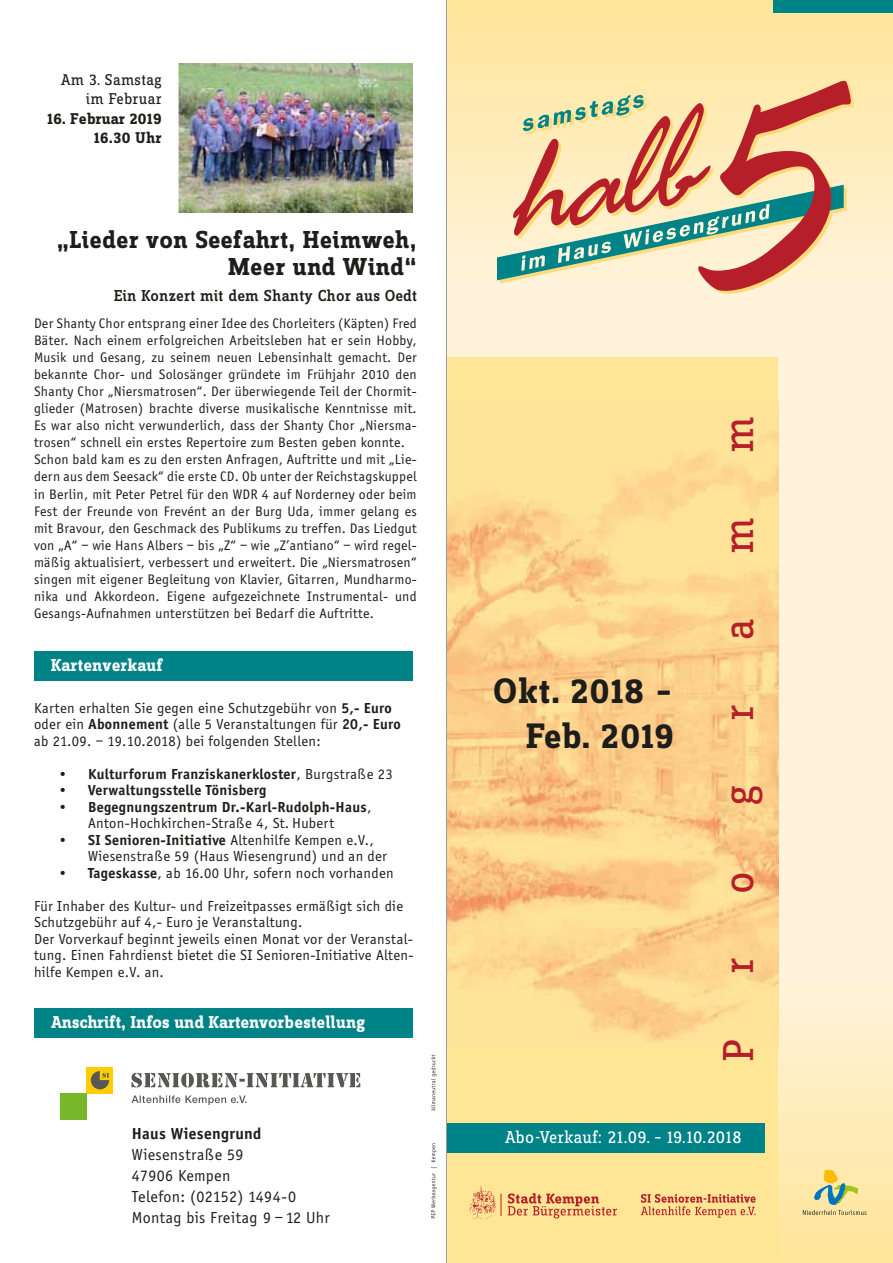
<style>
.page{position:relative;width:893px;height:1263px;background:#fff}
.page>*{position:absolute;margin:0;border:0;box-sizing:border-box;transform-origin:0 0}
.t1{font:45px "Zine Slab Dis";color:#b61f29}
.t2{font:700 36.75px/45px "Zine Slab Dis";letter-spacing:.035em;color:#1d1d1b;text-align:right}
.t3{font:700 25.5px/27px "Zine Slab Dis";letter-spacing:.02em;color:#1d1d1b;text-align:right}
.t4{font:700 18px "Zine Slab Dis";letter-spacing:.015em;color:#fff}
.t5{font:18px "Zine Slab Dis";letter-spacing:.025em;color:#fff}
.t6{font:16.5px/21px "Officina Sans";letter-spacing:.02em;color:#1d1d1b}
.t7{font:500 16.5px "Zine Slab Dis";letter-spacing:.02em;color:#1d1d1b}
.t8{font:700 16.5px "Officina Sans";letter-spacing:.02em;color:#1d1d1b}
.t9{font:700 16.2px/19.5px "Zine Slab Dis";letter-spacing:.025em;color:#1d1d1b;text-align:right}
.t10{font:16.2px/19.5px "Zine Slab Dis";letter-spacing:.03em;color:#1d1d1b;text-align:right}
.t11{font:15px/16.5px "Officina Sans";letter-spacing:.02em;color:#1d1d1b}
.t12{font:700 15px/16.5px "Officina Sans";letter-spacing:.02em;color:#1d1d1b;text-align:center}
.t13{font:14.25px/17.1px "Officina Sans";letter-spacing:.02em;color:#1d1d1b}
.s1{font-weight:700}
.s2{font-weight:400}
</style>
<div class="page">
<div style="left:446px;top:0;width:447px;height:1263px;background:#fff4db"></div>
<div style="left:446px;top:0;width:447px;height:285px;background:linear-gradient(to bottom,#ffe598,#fff3db)"></div>
<div style="left:446px;top:978px;width:447px;height:285px;background:linear-gradient(to bottom,#fff3db,#ffe599)"></div>
<div style="left:446px;top:357px;width:332px;height:906px;background:#ffe596"></div>
<img style="left:447px;top:433px;width:331px;height:608px">
<div style="left:34px;top:651px;width:378px;height:29px;background:#008387"></div>
<div style="left:34px;top:1008px;width:378px;height:29px;background:#008387"></div>
<div style="left:446px;top:1123px;width:319px;height:29px;background:#008387"></div>
<svg style="left:497px;top:80px;width:358px;height:214px"></svg>
<svg style="left:508px;top:1193px;width:109px;height:25px"></svg>
<svg style="left:501px;top:1194px;width:1px;height:22px"></svg>
<img style="left:469px;top:1186px;width:26px;height:32px">
<svg style="left:641px;top:1194px;width:115px;height:23px"></svg>
<div style="left:774px;top:0;width:119px;height:13px;background:#008387"></div>
<svg style="left:431px;top:1054px;width:6px;height:164px"></svg>
<svg style="left:803px;top:1169px;width:63px;height:46px;background:#ddd498"></svg>
<div style="left:87px;top:1067px;width:26px;height:27px;background:#fc0"></div>
<div style="left:60px;top:1094px;width:27px;height:26px;background:#76b82a"></div>
<svg style="left:91px;top:1071px;width:18px;height:18px"></svg>
<svg style="left:132px;top:1095px;width:115px;height:10px"></svg>
<svg style="left:131px;top:1073px;width:229px;height:14px"></svg>
<img style="left:179px;top:64px;width:233px;height:149px">
<hr style="left:446px;top:0;width:1px;height:1263px;background:#9d9d9c">
<p class="t10" style="left:61px;top:70px;width:102px">Am 3. Samstag im Februar</p>
<p class="t9" style="left:48px;top:109px;width:115px">16. Februar 2019<br>16.30 Uhr</p>
<h3 class="t3" style="left:57px;top:227px;width:361px">„Lieder von Seefahrt, Heimweh,<br>Meer und Wind“</h3>
<p class="t7" style="left:114px;top:288px;width:304px">Ein Konzert mit dem Shanty Chor aus Oedt</p>
<p class="t13" style="left:34px;top:314px;width:384px">Der Shanty Chor entsprang einer Idee des Chorleiters (Käpten) Fred Bäter. Nach einem erfolgreichen Arbeitsleben hat er sein Hobby, Musik und Gesang, zu seinem neuen Lebensinhalt gemacht. Der bekannte Chor- und Solosänger gründete im Frühjahr 2010 den Shanty Chor „Niersmatrosen“. Der überwiegende Teil der Chormit&shy;glieder (Matrosen) brachte diverse musikalische Kenntnisse mit.<br>Es war also nicht verwunderlich, dass der Shanty Chor „Niersma&shy;trosen“ schnell ein erstes Repertoire zum Besten geben konnte.<br>Schon bald kam es zu den ersten Anfragen, Auftritte und mit „Lie&shy;dern aus dem Seesack“ die erste CD. Ob unter der Reichstagskuppel in Berlin, mit Peter Petrel für den WDR 4 auf Norderney oder beim Fest der Freunde von Frevént an der Burg Uda, immer gelang es mit Bravour, den Geschmack des Publikums zu treffen. Das Liedgut von „A“ – wie Hans Albers – bis „Z“ – wie „Z’antiano“ – wird regel&shy;mäßig aktualisiert, verbessert und erweitert. Die „Niersmatrosen“ singen mit eigener Begleitung von Klavier, Gitarren, Mundharmo&shy;nika und Akkordeon. Eigene aufgezeichnete Instrumental- und Gesangs-Aufnahmen unterstützen bei Bedarf die Auftritte.</p>
<p class="t4" style="left:51px;top:655px;width:114px">Kartenverkauf</p>
<p class="t11" style="left:34px;top:700px;width:368px">Karten erhalten Sie gegen eine Schutzgebühr von <span class="s1">5,- Euro </span>oder ein <span class="s1">Abonnement</span> (alle 5 Veranstaltungen für <span class="s1">20,- Euro </span>ab 21.09. – 19.10.2018) bei folgenden Stellen:</p>
<p class="t12" style="left:58px;top:765px;width:336px"><span class="s2">•</span> Kulturforum Franziskanerkloster<span class="s2">, Burgstraße 23</span></p>
<p class="t12" style="left:58px;top:782px;width:210px"><span class="s2">•</span> Verwaltungsstelle Tönisberg</p>
<p class="t12" style="left:58px;top:798px;width:315px"><span class="s2">•</span> Begegnungszentrum Dr.-Karl-Rudolph-Haus<span class="s2">,<br>Anton-Hochkirchen-Straße 4, St. Hubert</span></p>
<p class="t11" style="left:88px;top:832px;width:301px;text-indent:-30px">• <span class="s1">SI Senioren-Initiative</span> Altenhilfe Kempen e.V.,<br>Wiesenstraße 59 (Haus Wiesengrund) und an der</p>
<p class="t11" style="left:58px;top:865px;width:337px">• <span class="s1">Tageskasse</span>, ab 16.00 Uhr, sofern noch vorhanden</p>
<p class="t11" style="left:34px;top:898px;width:381px">Für Inhaber des Kultur- und Freizeitpasses ermäßigt sich die Schutzgebühr auf 4,- Euro je Veranstaltung.<br>Der Vorverkauf beginnt jeweils einen Monat vor der Veranstal&shy;tung. Einen Fahrdienst bietet die SI Senioren-Initiative Alten&shy;hilfe Kempen e.V. an.</p>
<p class="t4" style="left:51px;top:1012px;width:315px">Anschrift, Infos und Kartenvorbestellung</p>
<p class="t8" style="left:132px;top:1124px;width:131px">Haus Wiesengrund</p>
<p class="t6" style="left:132px;top:1144px;width:200px">Wiesenstraße 59<br>47906 Kempen<br>Telefon: (02152) 1494-0<br>Montag bis Freitag 9 – 12 Uhr</p>
<h1 class="t1" style="left:717px;top:452px;width:37px;rotate:-90deg">m</h1>
<h1 class="t1" style="left:717px;top:553px;width:37px;rotate:-90deg">m</h1>
<h2 class="t2" style="left:493px;top:670px;width:182px">Okt. 2018 –<br>Feb. 2019</h2>
<h1 class="t1" style="left:717px;top:640px;width:23px;rotate:-90deg">a</h1>
<h1 class="t1" style="left:717px;top:720px;width:17px;rotate:-90deg">r</h1>
<h1 class="t1" style="left:717px;top:805px;width:21px;rotate:-90deg">g</h1>
<h1 class="t1" style="left:717px;top:894px;width:24px;rotate:-90deg">o</h1>
<h1 class="t1" style="left:717px;top:973px;width:17px;rotate:-90deg">r</h1>
<h1 class="t1" style="left:717px;top:1061px;width:24px;rotate:-90deg">P</h1>
<p class="t5" style="left:505px;top:1128px;width:238px">Abo-Verkauf: 21.09. – 19.10.2018</p>
</div>
